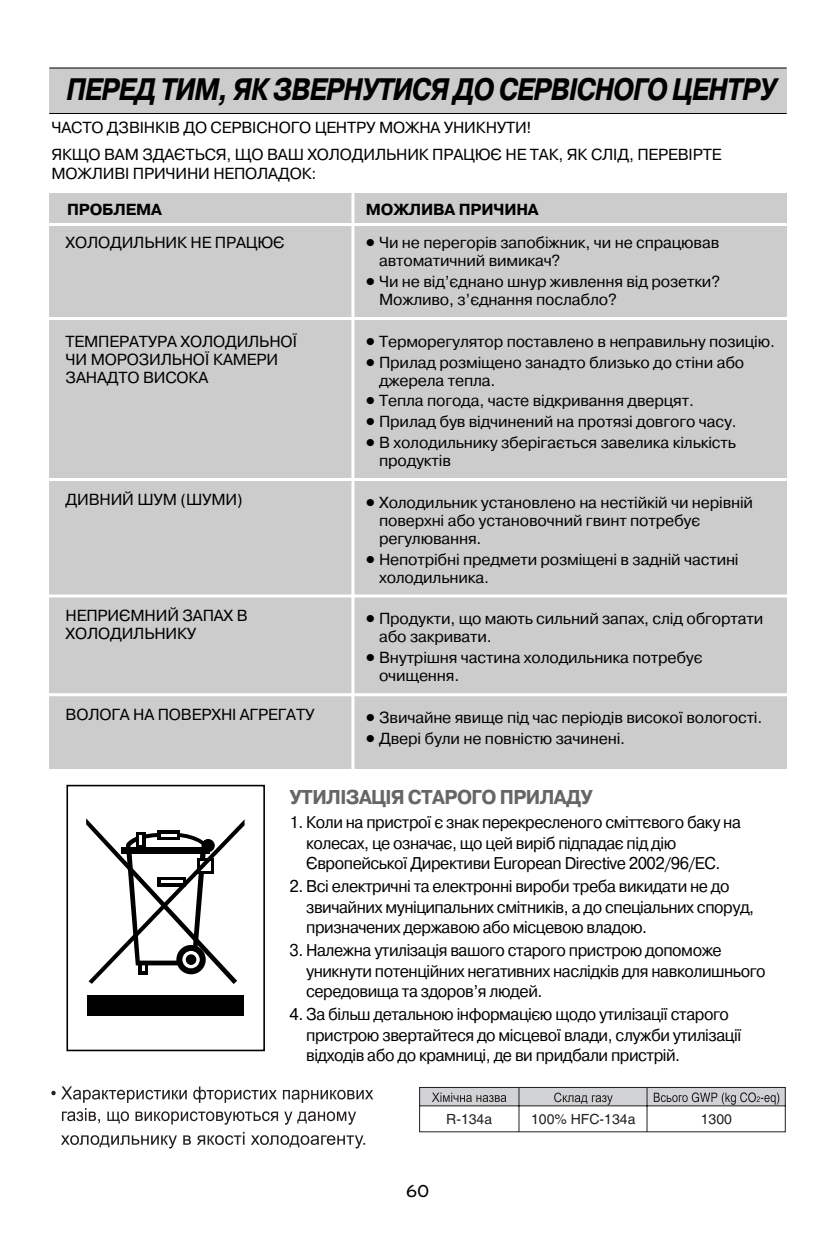
<style>
.page{position:relative;width:839px;height:1246px;background:#fff}
.page>*{position:absolute;margin:0;border:0;box-sizing:border-box;transform-origin:0 0}
.t1{font:italic 700 31px "Pragmatica C";letter-spacing:-.035em;color:#000;scale:.85 1}
.t2{font:700 20px "Pragmatica C";letter-spacing:-.035em;color:#666;scale:.95 1}
.t3{font:500 18px "Bryant LG";color:#000}
.t4{font:17px/20.4px "Pragmatica C";letter-spacing:-.03em;color:#000;scale:.95 1}
.t5{font:16px/18px "Pragmatica C";letter-spacing:-.01em;color:#000}
.t6{font:700 16px "Pragmatica C";letter-spacing:-.015em;color:#000}
.t7{font:14px "Helvetica";color:#231f20}
</style>
<div class="page">
<div style="left:49px;top:68px;width:737px;height:45px;background:#ccc"></div>
<hr style="left:49px;top:68px;width:737px;height:1px;background:#000">
<hr style="left:49px;top:113px;width:737px;height:1px;background:#000">
<div style="left:49px;top:193px;width:737px;height:576px;background:#ccc"></div>
<hr style="left:351px;top:190px;width:3px;height:612px;background:#fff">
<hr style="left:40px;top:223px;width:752px;height:3px;background:#fff">
<hr style="left:40px;top:317px;width:760px;height:3px;background:#fff">
<hr style="left:39px;top:478px;width:760px;height:3px;background:#fff">
<hr style="left:43px;top:693px;width:748px;height:3px;background:#fff">
<svg style="left:49px;top:594px;width:738px;height:4px;background:#f2f2f2"></svg>
<svg style="left:86px;top:818px;width:158px;height:166px"></svg>
<div style="left:87px;top:995px;width:156px;height:21px;background:#000"></div>
<div style="left:66px;top:785px;width:199px;height:266px;border:2px solid #000"></div>
<svg style="left:51px;top:1086px;width:322px;height:39px"></svg>
<svg style="left:419px;top:1087px;width:367px;height:46px"></svg>
<svg style="left:61px;top:1132px;width:304px;height:17px"></svg>
<h1 class="t1" style="left:66px;top:78px;width:836px">ПЕРЕД ТИМ, ЯК ЗВЕРНУТИСЯ ДО СЕРВІСНОГО ЦЕНТРУ</h1>
<p class="t5" style="left:51px;top:116px;width:671px;line-height:26.6px">ЧАСТО ДЗВІНКІВ ДО СЕРВІСНОГО ЦЕНТРУ МОЖНА УНИКНУТИ!<br>ЯКЩО ВАМ ЗДАЄТЬСЯ, ЩО ВАШ ХОЛОДИЛЬНИК ПРАЦЮЄ НЕ ТАК, ЯК СЛІД, ПЕРЕВІРТЕ</p>
<p class="t5" style="left:51px;top:166px;width:266px">МОЖЛИВІ ПРИЧИНИ НЕПОЛАДОК:</p>
<p class="t6" style="left:67px;top:203px;width:96px">ПРОБЛЕМА</p>
<p class="t6" style="left:366px;top:203px;width:174px">МОЖЛИВА ПРИЧИНА</p>
<p class="t5" style="left:66px;top:235px;width:221px">ХОЛОДИЛЬНИК НЕ ПРАЦЮЄ</p>
<p class="t5" style="left:379px;top:235px;width:342px;text-indent:-13px">● Чи не перегорiв запобiжник, чи не спрацював автоматичний вимикач?</p>
<p class="t5" style="left:379px;top:274px;width:342px;text-indent:-13px">● Чи не вiд’єднано шнур живлення вiд розетки?<br>Можливо, з’єднання послабло?</p>
<p class="t5" style="left:366px;top:333px;width:410px">● Терморегулятор поставлено в неправильну позицiю.</p>
<p class="t5" style="left:379px;top:354px;width:367px;text-indent:-13px">● Прилад розмiщено занадто близько до стiни або джерела тепла.</p>
<p class="t5" style="left:366px;top:393px;width:329px">● Тепла погода, часте вiдкривання дверцят.</p>
<p class="t5" style="left:366px;top:414px;width:372px">● Прилад був вiдчинений на протязi довгого часу.</p>
<p class="t5" style="left:379px;top:435px;width:358px;text-indent:-13px">● В холодильнику зберiгається завелика кiлькiсть продуктiв</p>
<p class="t5" style="left:379px;top:494px;width:375px;text-indent:-13px">● Холодильник установлено на нестiйкiй чи нерiвнiй поверхнi або установочний гвинт потребує регулювання.</p>
<p class="t5" style="left:379px;top:551px;width:361px;text-indent:-13px">● Непотрiбнi предмети розмiщенi в заднiй частинi холодильника.</p>
<p class="t5" style="left:379px;top:611px;width:386px;text-indent:-13px">● Продукти, що мають сильний запах, слiд обгортати або закривати.</p>
<p class="t5" style="left:379px;top:650px;width:325px;text-indent:-13px">● Внутрiшня частина холодильника потребує очищення.</p>
<p class="t5" style="left:366px;top:709px;width:397px">● Звичайне явище пiд час перiодiв високої вологостi.</p>
<p class="t5" style="left:366px;top:730px;width:260px">● Дверi були не повнiстю зачиненi.</p>
<p class="t5" style="left:66px;top:333px;width:233px">ТЕМПЕРАТУРА ХОЛОДИЛЬНОЇ<br>ЧИ МОРОЗИЛЬНОЇ КАМЕРИ<br>ЗАНАДТО ВИСОКА</p>
<p class="t5" style="left:66px;top:492px;width:179px">ДИВНИЙ ШУМ (ШУМИ)</p>
<p class="t5" style="left:66px;top:608px;width:184px">НЕПРИЄМНИЙ ЗАПАХ В<br>ХОЛОДИЛЬНИКУ</p>
<p class="t5" style="left:66px;top:707px;width:250px">ВОЛОГА НА ПОВЕРХНІ АГРЕГАТУ</p>
<p class="t2" style="left:290px;top:789px;width:321px">УТИЛІЗАЦІЯ СТАРОГО ПРИЛАДУ</p>
<p class="t4" style="left:306px;top:814px;width:459px;text-indent:-16px">1. Коли на пристрої є знак перекресленого смiттєвого баку на колесах, це означає, що цей вирiб пiдпадає пiд дiю<br>Європейської Директиви European Directive 2002/96/EC.</p>
<p class="t4" style="left:306px;top:878px;width:473px;text-indent:-16px">2. Всi електричнi та електроннi вироби треба викидати не до звичайних мунiципальних смiтникiв, а до спецiальних споруд, призначених державою або мiсцевою владою.</p>
<p class="t4" style="left:306px;top:942px;width:485px;text-indent:-16px">3. Належна утилiзацiя вашого старого пристрою допоможе уникнути потенцiйних негативних наслiдкiв для навколишнього середовища та здоров’я людей.</p>
<p class="t4" style="left:306px;top:1006px;width:460px;text-indent:-16px">4. За бiльш детальною iнформацiєю щодо утилiзацiї старого пристрою звертайтеся до мiсцевої влади, служби утилiзацiї вiдходiв або до крамницi, де ви придбали пристрiй.</p>
<p class="t7" style="left:446px;top:1113px;width:47px">R-134a</p>
<p class="t7" style="left:531px;top:1113px;width:106px">100% HFC-134a</p>
<p class="t7" style="left:701px;top:1113px;width:33px">1300</p>
<p class="t3" style="left:406px;top:1180px;width:25px">60</p>
</div>
